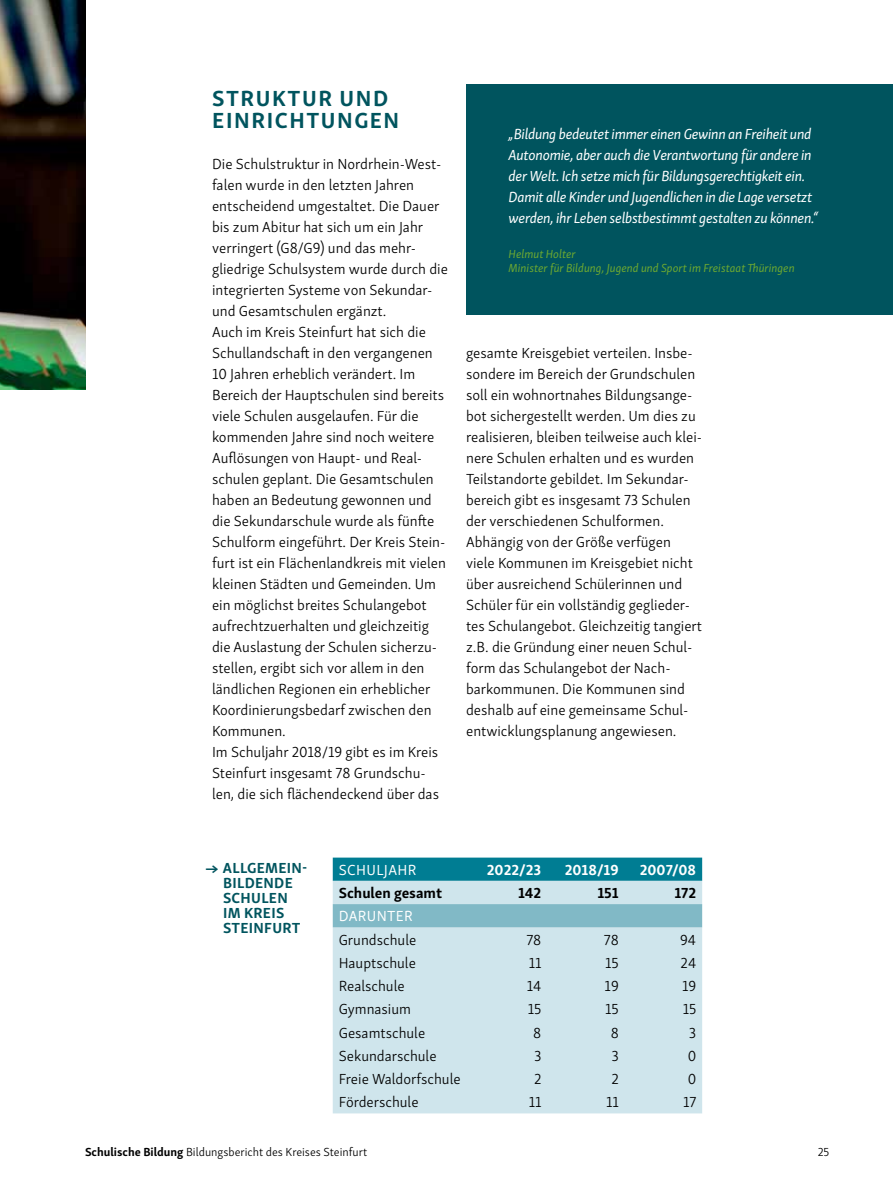
<style>
.page{position:relative;width:893px;height:1191px;background:#fff}
.page>*{position:absolute;margin:0;border:0;box-sizing:border-box;transform-origin:0 0}
.t1{font:700 22.5px/22.5px "Skolar Sans Latn";letter-spacing:.07em;color:#00545e}
.t2{font:300 15px/21px "Skolar Sans Latn";color:#000}
.t3{font:italic 15px/21px "Skolar Sans Latn";letter-spacing:-.02em;color:#fff}
.t4{font:700 15px/15px "Skolar Sans Latn";letter-spacing:.02em;color:#00545e}
.t5{font:700 15px "Skolar Sans Latn";color:#000}
.t6{font:700 15px "Skolar Sans Latn";color:#fff}
.t7{font:15px "Skolar Sans Latn";letter-spacing:.02em;color:#fff}
.t8{font:italic 12px/14.4px "Skolar Sans Latn";color:#6ca831}
.t9{font:300 12px "Skolar Sans Latn";color:#000}
.s1{font-weight:700}
</style>
<div class="page">
<img style="left:0;top:0;width:85px;height:389px">
<svg style="left:333px;top:857px;width:369px;height:24px;background:#088196"></svg>
<div style="left:333px;top:881px;width:369px;height:232px;background:#cfe5ec"></div>
<div style="left:333px;top:904px;width:369px;height:23px;background:#81b9c6"></div>
<div style="left:466px;top:85px;width:427px;height:230px;background:#00545e"></div>
<h1 class="t1" style="left:212px;top:85px;width:188px">STRUKTUR UND<br>EINRICHTUNGEN</h1>
<p class="t2" style="left:212px;top:152px;width:237px">Die Schulstruktur in Nordrhein-West&shy;falen wurde in den letzten Jahren entscheidend umgestaltet. Die Dauer bis zum Abitur hat sich um ein Jahr verringert (G8/G9) und das mehr&shy;gliedrige Schulsystem wurde durch die integrierten Systeme von Sekundar&shy;und Gesamtschulen ergänzt.<br>Auch im Kreis Steinfurt hat sich die Schullandschaft in den vergangenen 10 Jahren erheblich verändert. Im Bereich der Hauptschulen sind bereits viele Schulen ausgelaufen. Für die kommenden Jahre sind noch weitere Auflösungen von Haupt- und Real&shy;schulen geplant. Die Gesamtschulen haben an Bedeutung gewonnen und die Sekundarschule wurde als fünfte Schulform eingeführt. Der Kreis Stein&shy;furt ist ein Flächenlandkreis mit vielen kleinen Städten und Gemeinden. Um ein möglichst breites Schulangebot aufrechtzuerhalten und gleichzeitig die Auslastung der Schulen sicherzu&shy;stellen, ergibt sich vor allem in den ländlichen Regionen ein erheblicher Koordinierungsbedarf zwischen den Kommunen.<br>Im Schuljahr 2018/19 gibt es im Kreis Steinfurt insgesamt 78 Grundschu&shy;len, die sich flächendeckend über das</p>
<p class="t3" style="left:509px;top:122px;width:311px">„Bildung bedeutet immer einen Gewinn an Freiheit und Autonomie, aber auch die Verantwortung für andere in der Welt. Ich setze mich für Bildungsgerechtigkeit ein.<br>Damit alle Kinder und Jugendlichen in die Lage versetzt werden, ihr Leben selbstbestimmt gestalten zu können.“</p>
<p class="t8" style="left:509px;top:246px;width:288px">Helmut Holter<br>Minister für Bildung, Jugend und Sport im Freistaat Thüringen</p>
<p class="t2" style="left:466px;top:341px;width:238px">gesamte Kreisgebiet verteilen. Insbe&shy;sondere im Bereich der Grundschulen soll ein wohnortnahes Bildungsange&shy;bot sichergestellt werden. Um dies zu realisieren, bleiben teilweise auch klei&shy;nere Schulen erhalten und es wurden Teilstandorte gebildet. Im Sekundar&shy;bereich gibt es insgesamt 73 Schulen der verschiedenen Schulformen.<br>Abhängig von der Größe verfügen viele Kommunen im Kreisgebiet nicht über ausreichend Schülerinnen und Schüler für ein vollständig geglieder&shy;tes Schulangebot. Gleichzeitig tangiert z.B. die Gründung einer neuen Schul&shy;form das Schulangebot der Nach&shy;barkommunen. Die Kommunen sind deshalb auf eine gemeinsame Schul&shy;entwicklungsplanung angewiesen.</p>
<p class="t4" style="left:223px;top:859px;width:86px;text-indent:-17px">→ ALLGEMEIN-<br>BILDENDE<br>SCHULEN<br>IM KREIS<br>STEINFURT</p>
<p class="t7" style="left:339px;top:858px;width:79px">SCHULJAHR</p>
<p class="t6" style="left:487px;top:857px;width:56px">2022/23</p>
<p class="t6" style="left:565px;top:857px;width:55px">2018/19</p>
<p class="t6" style="left:640px;top:857px;width:58px">2007/08</p>
<p class="t5" style="left:339px;top:880px;width:105px">Schulen gesamt</p>
<p class="t5" style="left:518px;top:880px;width:25px">142</p>
<p class="t5" style="left:597px;top:880px;width:23px">151</p>
<p class="t5" style="left:674px;top:880px;width:23px">172</p>
<p class="t7" style="left:339px;top:905px;width:75px">DARUNTER</p>
<p class="t2" style="left:339px;top:928px;width:79px">Grundschule</p>
<p class="t2" style="left:526px;top:928px;width:16px">78</p>
<p class="t2" style="left:604px;top:928px;width:16px">78</p>
<p class="t2" style="left:680px;top:928px;width:18px">94</p>
<p class="t2" style="left:339px;top:951px;width:79px">Hauptschule</p>
<p class="t2" style="left:529px;top:951px;width:14px">11</p>
<p class="t2" style="left:605px;top:951px;width:15px">15</p>
<p class="t2" style="left:681px;top:951px;width:17px">24</p>
<p class="t2" style="left:339px;top:974px;width:67px">Realschule</p>
<p class="t2" style="left:527px;top:974px;width:16px">14</p>
<p class="t2" style="left:605px;top:974px;width:16px">19</p>
<p class="t2" style="left:682px;top:974px;width:16px">19</p>
<p class="t2" style="left:339px;top:997px;width:74px">Gymnasium</p>
<p class="t2" style="left:528px;top:997px;width:15px">15</p>
<p class="t2" style="left:605px;top:997px;width:15px">15</p>
<p class="t2" style="left:683px;top:997px;width:15px">15</p>
<p class="t2" style="left:339px;top:1021px;width:88px">Gesamtschule</p>
<p class="t2" style="left:533px;top:1021px;width:10px">8</p>
<p class="t2" style="left:611px;top:1021px;width:10px">8</p>
<p class="t2" style="left:689px;top:1021px;width:9px">3</p>
<p class="t2" style="left:339px;top:1044px;width:99px">Sekundarschule</p>
<p class="t2" style="left:534px;top:1044px;width:9px">3</p>
<p class="t2" style="left:611px;top:1044px;width:9px">3</p>
<p class="t2" style="left:688px;top:1044px;width:10px">0</p>
<p class="t2" style="left:339px;top:1067px;width:123px">Freie Waldorfschule</p>
<p class="t2" style="left:534px;top:1067px;width:9px">2</p>
<p class="t2" style="left:611px;top:1067px;width:9px">2</p>
<p class="t2" style="left:688px;top:1067px;width:10px">0</p>
<p class="t2" style="left:339px;top:1090px;width:81px">Förderschule</p>
<p class="t2" style="left:529px;top:1090px;width:14px">11</p>
<p class="t2" style="left:606px;top:1090px;width:14px">11</p>
<p class="t2" style="left:683px;top:1090px;width:15px">17</p>
<p class="t9" style="left:85px;top:1142px;width:284px"><span class="s1">Schulische Bildung</span> Bildungsbericht des Kreises Steinfurt</p>
<p class="t9" style="left:818px;top:1142px;width:13px">25</p>
</div>
